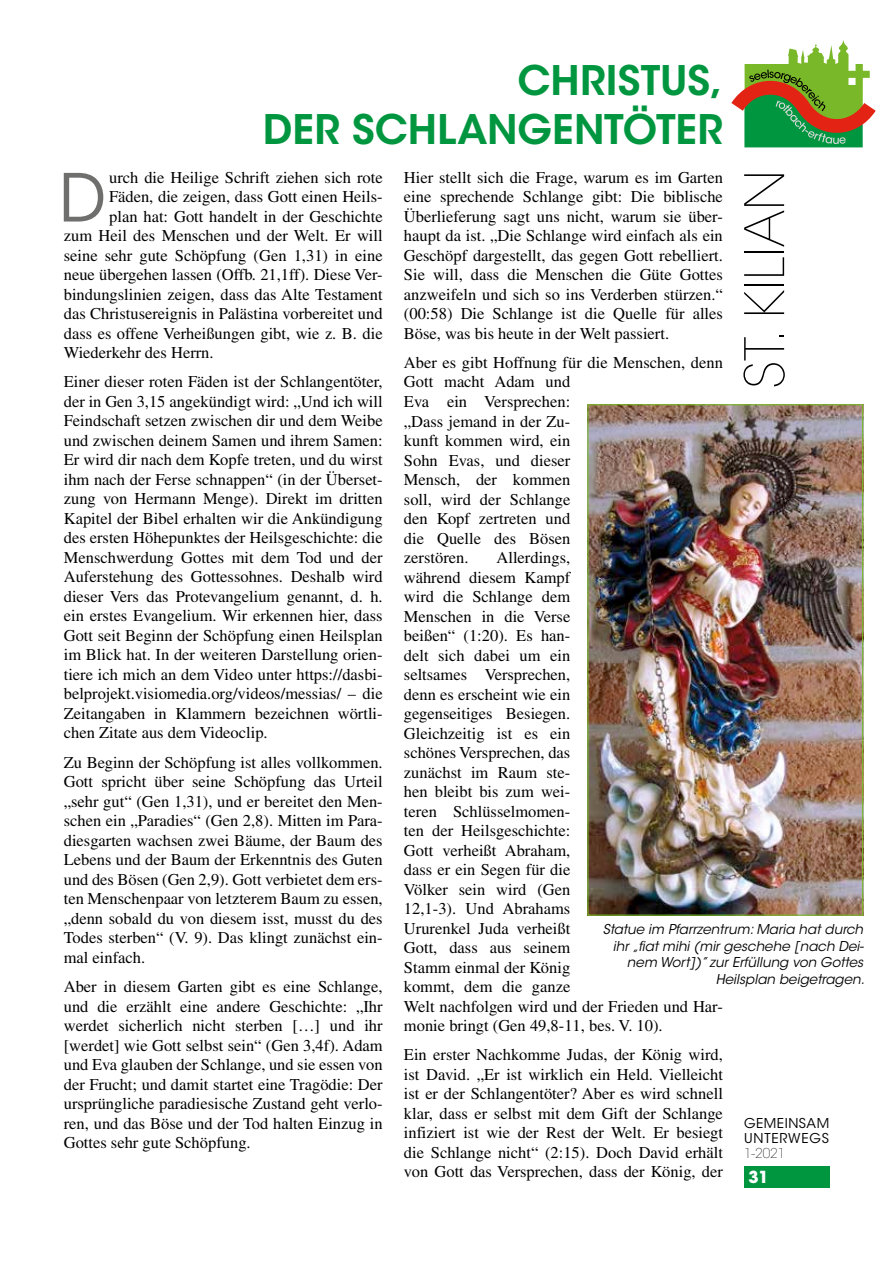
<style>
.page{position:relative;width:893px;height:1263px;background:#fff}
.page>*{position:absolute;margin:0;border:0;box-sizing:border-box;transform-origin:0 0}
.t1{font:65.7px "ITC Avant Garde Std";color:#6f6f6e}
.t2{font:200 54px "ITC Avant Garde Std";color:#000}
.t3{font:600 40.5px/48.8px "ITC Avant Garde Std";color:#00963f;text-align:right}
.t4{font:16.5px/19.5px "Times LT Std";color:#000}
.t5{font:700 16.5px "ITC Avant Garde Std";color:#fff}
.t6{font:italic 13.5px/16.5px "ITC Avant Garde Std";color:#000;text-align:right}
.t7{font:13.5px/15px "ITC Avant Garde Std";letter-spacing:.045em;color:#000}
.t8{font:200 13.5px "ITC Avant Garde Std";color:#000}
</style>
<div class="page">
<svg style="left:731px;top:40px;width:145px;height:107px"></svg>
<div style="left:744px;top:1166px;width:85px;height:21px;background:#00963f"></div>
<img style="left:589px;top:406px;width:272px;height:508px">
<div style="left:587px;top:404px;width:276px;height:512px;border:1px solid #79b828"></div>
<h3 class="t3" style="left:263px;top:56px;width:461px">CHRISTUS,<br>DER SCHLANGENTÖTER</h3>
<h1 class="t1" style="left:59px;top:158px;width:49px">D</h1>
<p class="t4" style="left:109px;top:167px;width:275px">urch die Heilige Schrift ziehen sich rote</p>
<p class="t4" style="left:109px;top:187px;width:274px">Fäden, die zeigen, dass Gott einen Heils-</p>
<p class="t4" style="left:109px;top:206px;width:275px">plan hat: Gott handelt in der Geschichte</p>
<p class="t4" style="left:64px;top:226px;width:320px">zum Heil des Menschen und der Welt. Er will</p>
<p class="t4" style="left:64px;top:245px;width:320px">seine sehr gute Schöpfung (Gen 1,31) in eine</p>
<p class="t4" style="left:64px;top:265px;width:320px">neue übergehen lassen (Offb. 21,1ff). Diese Ver-</p>
<p class="t4" style="left:64px;top:284px;width:320px">bindungslinien zeigen, dass das Alte Testament</p>
<p class="t4" style="left:64px;top:304px;width:320px">das Christusereignis in Palästina vorbereitet und</p>
<p class="t4" style="left:64px;top:323px;width:320px">dass es offene Verheißungen gibt, wie z. B. die</p>
<p class="t4" style="left:64px;top:343px;width:149px">Wiederkehr des Herrn.</p>
<p class="t4" style="left:64px;top:372px;width:320px">Einer dieser roten Fäden ist der Schlangentöter, der in Gen 3,15 angekündigt wird: „Und ich will Feindschaft setzen zwischen dir und dem Weibe und zwischen deinem Samen und ihrem Samen:<br>Er wird dir nach dem Kopfe treten, und du wirst ihm nach der Ferse schnappen“ (in der Überset&shy;zung von Hermann Menge). Direkt im dritten Kapitel der Bibel erhalten wir die Ankündigung des ersten Höhepunktes der Heilsgeschichte: die Menschwerdung Gottes mit dem Tod und der Auferstehung des Gottessohnes. Deshalb wird dieser Vers das Protevangelium genannt, d. h. ein erstes Evangelium. Wir erkennen hier, dass Gott seit Beginn der Schöpfung einen Heilsplan im Blick hat. In der weiteren Darstellung orien&shy;tiere ich mich an dem Video unter https://dasbi&shy;belprojekt.visiomedia.org/videos/messias/ – die Zeitangaben in Klammern bezeichnen wörtli&shy;chen Zitate aus dem Videoclip.</p>
<p class="t4" style="left:64px;top:752px;width:320px">Zu Beginn der Schöpfung ist alles vollkommen.<br>Gott spricht über seine Schöpfung das Urteil „sehr gut“ (Gen 1,31), und er bereitet den Men&shy;schen ein „Paradies“ (Gen 2,8). Mitten im Para&shy;diesgarten wachsen zwei Bäume, der Baum des Lebens und der Baum der Erkenntnis des Guten und des Bösen (Gen 2,9). Gott verbietet dem ers&shy;ten Menschenpaar von letzterem Baum zu essen, „denn sobald du von diesem isst, musst du des Todes sterben“ (V. 9). Das klingt zunächst ein&shy;mal einfach.</p>
<p class="t4" style="left:64px;top:977px;width:320px;text-align:justify">Aber in diesem Garten gibt es eine Schlange, und die erzählt eine andere Geschichte: „Ihr werdet sicherlich nicht sterben […] und ihr [werdet] wie Gott selbst sein“ (Gen 3,4f). Adam und Eva glauben der Schlange, und sie essen von der Frucht; und damit startet eine Tragödie: Der ursprüngliche paradiesische Zustand geht verlo&shy;ren, und das Böse und der Tod halten Einzug in Gottes sehr gute Schöpfung.</p>
<p class="t4" style="left:404px;top:167px;width:320px">Hier stellt sich die Frage, warum es im Garten eine sprechende Schlange gibt: Die biblische Überlieferung sagt uns nicht, warum sie über&shy;haupt da ist. „Die Schlange wird einfach als ein Geschöpf dargestellt, das gegen Gott rebelliert.<br>Sie will, dass die Menschen die Güte Gottes anzweifeln und sich so ins Verderben stürzen.“ (00:58) Die Schlange ist die Quelle für alles Böse, was bis heute in der Welt passiert.</p>
<p class="t4" style="left:404px;top:353px;width:320px">Aber es gibt Hoffnung für die Menschen, denn<br>Gott macht Adam und<br>Eva ein Versprechen:<br>„Dass jemand in der Zu-<br>kunft kommen wird, ein<br>Sohn Evas, und dieser<br>Mensch, der kommen<br>soll, wird der Schlange<br>den Kopf zertreten und<br>die Quelle des Bösen<br>zerstören.</p>
<h2 class="t2" style="left:733px;top:389px;width:220px;rotate:-90deg">ST. KILIAN</h2>
<p class="t4" style="left:404px;top:548px;width:320px;text-indent:93px">Allerdings,<br>während diesem Kampf<br>wird die Schlange dem<br>Menschen in die Verse<br>beißen“ (1:20). Es han-<br>delt sich dabei um ein<br>seltsames Versprechen,<br>denn es erscheint wie ein<br>gegenseitiges Besiegen.<br>Gleichzeitig ist es ein<br>schönes Versprechen, das<br>zunächst im Raum ste-<br>hen bleibt bis zum wei-<br>teren Schlüsselmomen-<br>ten der Heilsgeschichte:<br>Gott verheißt Abraham,<br>dass er ein Segen für die<br>Völker sein wird (Gen<br>12,1-3). Und Abrahams<br>Ururenkel Juda verheißt<br>Gott, dass aus seinem<br>Stamm einmal der König<br>kommt, dem die ganze<br>Welt nachfolgen wird und der Frieden und Har&shy;monie bringt (Gen 49,8-11, bes. V. 10).</p>
<p class="t4" style="left:404px;top:1045px;width:320px;text-align:justify">Ein erster Nachkomme Judas, der König wird, ist David. „Er ist wirklich ein Held. Vielleicht ist er der Schlangentöter? Aber es wird schnell klar, dass er selbst mit dem Gift der Schlange infiziert ist wie der Rest der Welt. Er besiegt die Schlange nicht“ (2:15). Doch David erhält von Gott das Versprechen, dass der König, der</p>
<p class="t6" style="left:603px;top:921px;width:264px">Statue im Pfarrzentrum: Maria hat durch ihr „fiat mihi (mir geschehe [nach Dei&shy;nem Wort])” zur Erfüllung von Gottes Heilsplan beigetragen.</p>
<p class="t7" style="left:744px;top:1115px;width:87px">GEMEINSAM<br>UNTERWEGS</p>
<p class="t8" style="left:744px;top:1145px;width:43px">1-2021</p>
<p class="t5" style="left:748px;top:1166px;width:22px">31</p>
</div>
